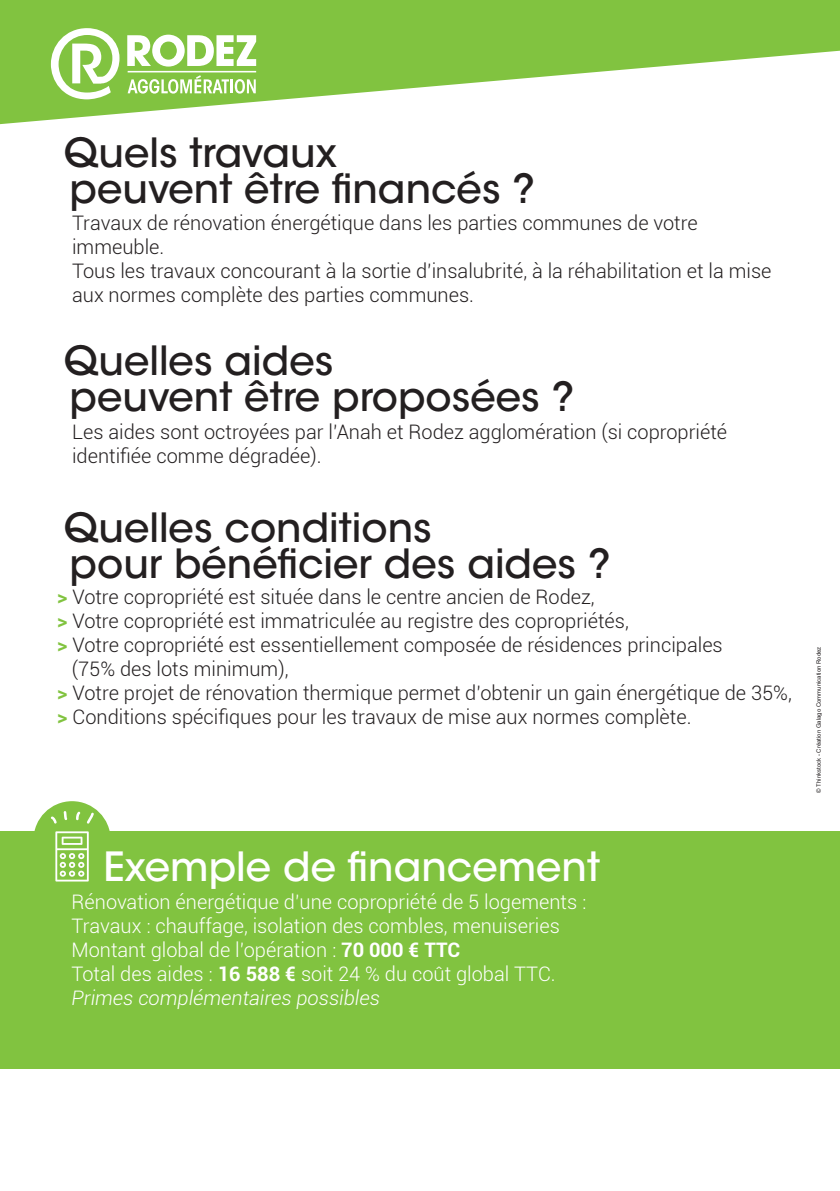
<style>
.page{position:relative;width:840px;height:1191px;background:#fff}
.page>*{position:absolute;margin:0;border:0;box-sizing:border-box;transform-origin:0 0}
.t1{font:500 40px "ITC Avant Garde Std";color:#231f20}
.t2{font:500 40px "ITC Avant Garde Std";color:#fff}
.t3{font:300 20px/24px "Roboto";color:#231f20}
.t4{font:300 20px/24px "Roboto";color:#fff}
.t5{font:6px "Arial";color:#231f20}
.s1{font-weight:700;color:#81c340}
.s2{font-weight:700}
.s3{font-style:italic}
</style>
<div class="page">
<div style="left:0;top:831px;width:839px;height:238px;background:#81c340"></div>
<svg style="left:0;top:0;width:839px;height:124px;fill:#81c340"></svg>
<svg style="left:127px;top:35px;width:129px;height:32px"></svg>
<hr style="left:128px;top:71px;width:128px;height:1px;background:#fff">
<svg style="left:127px;top:75px;width:128px;height:19px"></svg>
<svg style="left:51px;top:28px;width:68px;height:71px"></svg>
<div style="left:34px;top:801px;width:76px;height:77px;background:#81c340;border-radius:50%"></div>
<svg style="left:55px;top:831px;width:34px;height:50px"></svg>
<svg style="left:51px;top:816px;width:6px;height:7px"></svg>
<svg style="left:64px;top:811px;width:3px;height:9px"></svg>
<svg style="left:76px;top:811px;width:4px;height:9px"></svg>
<svg style="left:87px;top:812px;width:7px;height:11px"></svg>
<p class="t1" style="left:63px;top:128px;width:275px">Quels travaux</p>
<p class="t1" style="left:69px;top:164px;width:467px">peuvent être financés ?</p>
<p class="t3" style="left:72px;top:210px;width:700px">Travaux de rénovation énergétique dans les parties communes de votre immeuble.<br>Tous les travaux concourant à la sortie d’insalubrité, à la réhabilitation et la mise aux normes complète des parties communes.</p>
<p class="t1" style="left:63px;top:335px;width:271px">Quelles aides</p>
<p class="t1" style="left:69px;top:371px;width:506px">peuvent être proposées ?</p>
<p class="t3" style="left:72px;top:419px;width:656px">Les aides sont octroyées par l’Anah et Rodez agglomération (si copropriété identifiée comme dégradée).</p>
<p class="t1" style="left:63px;top:503px;width:369px">Quelles conditions</p>
<p class="t1" style="left:69px;top:539px;width:542px">pour bénéficier des aides ?</p>
<p class="t3" style="left:57px;top:584px;width:538px"><span class="s1">&gt;</span> Votre copropriété est située dans le centre ancien de Rodez,</p>
<p class="t3" style="left:57px;top:608px;width:572px"><span class="s1">&gt;</span> Votre copropriété est immatriculée au registre des copropriétés,</p>
<p class="t3" style="left:57px;top:632px;width:666px"><span class="s1">&gt;</span> Votre copropriété est essentiellement composée de résidences principales</p>
<p class="t3" style="left:72px;top:656px;width:218px">(75% des lots minimum),</p>
<p class="t3" style="left:57px;top:680px;width:735px"><span class="s1">&gt;</span> Votre projet de rénovation thermique permet d’obtenir un gain énergétique de 35%,</p>
<p class="t3" style="left:57px;top:704px;width:635px"><span class="s1">&gt;</span> Conditions spécifiques pour les travaux de mise aux normes complète.</p>
<p class="t2" style="left:103px;top:842px;width:498px">Exemple de financement</p>
<p class="t4" style="left:71px;top:889px;width:516px">Rénovation énergétique d’une copropriété de 5 logements :</p>
<p class="t4" style="left:71px;top:913px;width:489px">Travaux : chauffage, isolation des combles, menuiseries</p>
<p class="t4" style="left:71px;top:937px;width:390px">Montant global de l’opération : <span class="s2">70 000 € TTC</span></p>
<p class="t4" style="left:71px;top:961px;width:485px">Total des aides : <span class="s2">16 588 €</span> soit 24 % du coût global TTC.<br><span class="s3">Primes complémentaires possibles</span></p>
<p class="t5" style="left:814px;top:792px;width:148px;rotate:-90deg">© Thinkstock - Création Galago Communication Rodez</p>
</div>
